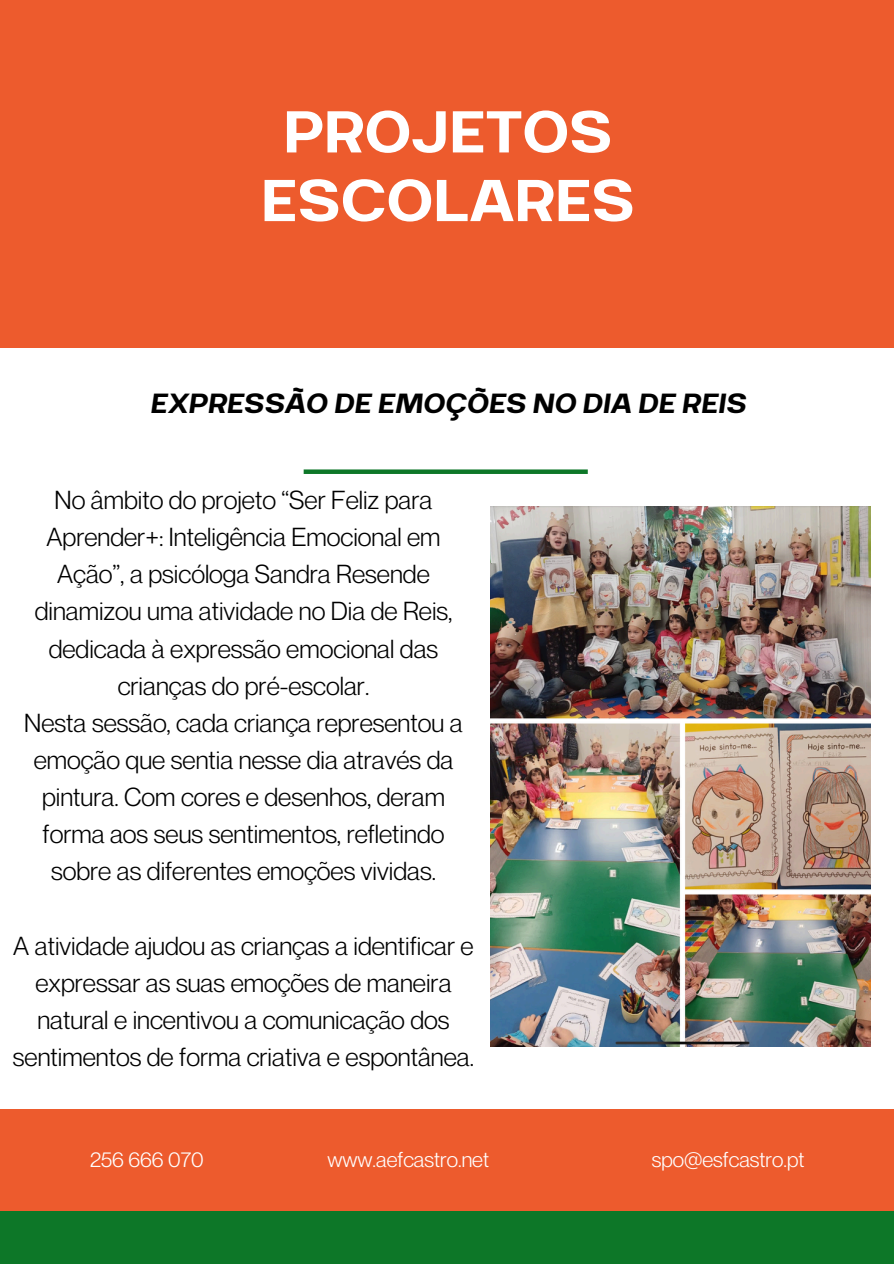
<style>
.page{position:relative;width:894px;height:1264px;background:#fff}
.page>*{position:absolute;margin:0;border:0;box-sizing:border-box;transform-origin:0 0}
.t1{font:70.35px/68.7px "Breul Grotesk A";color:#fff;text-align:center}
.t2{font:italic 33.15px "Breul Grotesk A";color:#000}
.t3{font:25.5px/37.2px "Neue Montreal";color:#000;text-align:center}
.t4{font:21px "Neue Montreal";color:#fff}
</style>
<div class="page">
<div style="left:0;top:0;width:893px;height:348px;background:#ed5b2d"></div>
<div style="left:0;top:1108px;width:893px;height:104px;background:#ed5b2d"></div>
<div style="left:0;top:1211px;width:893px;height:52px;background:#0d7728"></div>
<div style="left:303px;top:469px;width:284px;height:5px;background:#0d7728"></div>
<img style="left:490px;top:506px;width:379px;height:540px">
<h1 class="t1" style="left:261px;top:89px;width:375px">PROJETOS<br>ESCOLARES</h1>
<h3 class="t2" style="left:150px;top:376px;width:597px">EXPRESSÃO DE EMOÇÕES NO DIA DE REIS</h3>
<p class="t3" style="left:24px;top:481px;width:440px">No âmbito do projeto “Ser Feliz para Aprender+: Inteligência Emocional em Ação”, a psicóloga Sandra Resende dinamizou uma atividade no Dia de Reis, dedicada à expressão emocional das crianças do pré-escolar.<br>Nesta sessão, cada criança representou a emoção que sentia nesse dia através da pintura. Com cores e desenhos, deram forma aos seus sentimentos, refletindo sobre as diferentes emoções vividas.</p>
<p class="t3" style="left:13px;top:926px;width:462px">A atividade ajudou as crianças a identificar e expressar as suas emoções de maneira natural e incentivou a comunicação dos sentimentos de forma criativa e espontânea.</p>
<h2 class="t4" style="left:90px;top:1146px;width:115px">256 666 070</h2>
<p class="t4" style="left:327px;top:1146px;width:163px">www.aefcastro.net</p>
<h3 class="t4" style="left:651px;top:1146px;width:154px">spo@esfcastro.pt</h3>
</div>
